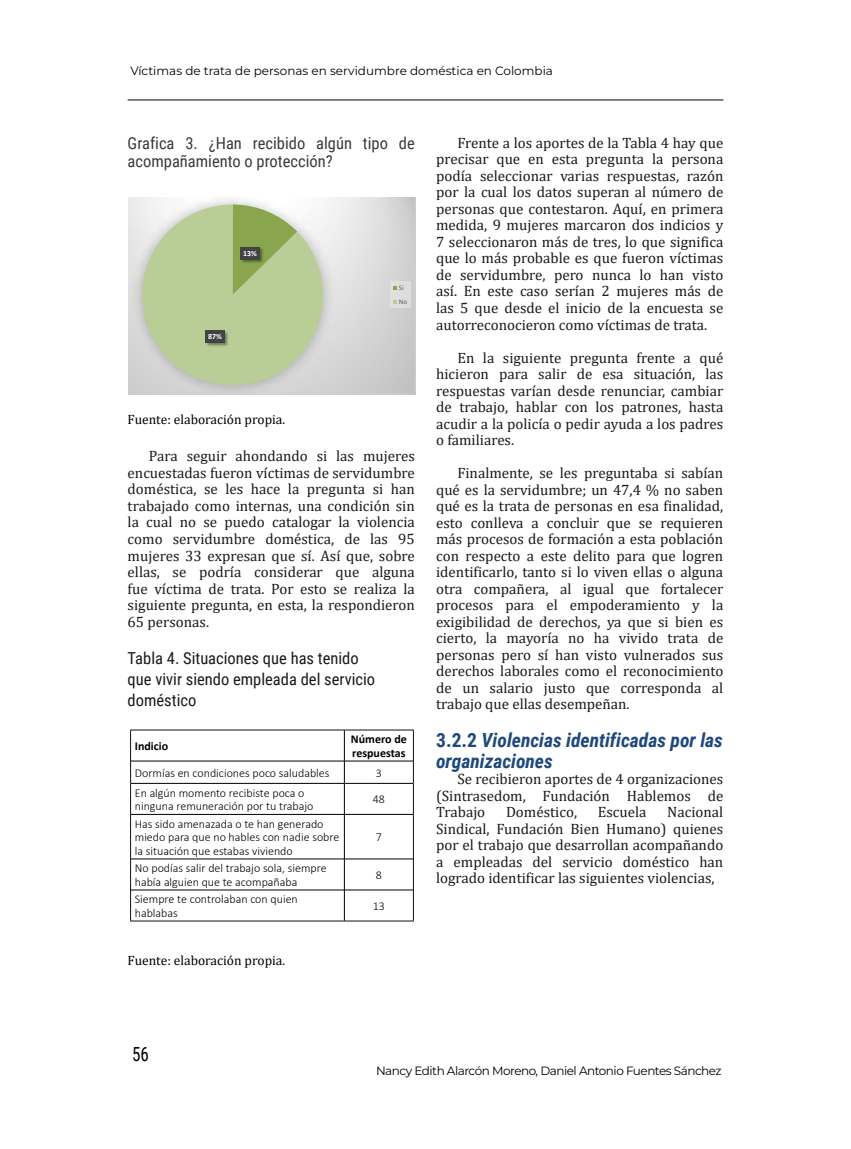
<style>
.page{position:relative;width:851px;height:1149px;background:#fff}
.page>*{position:absolute;margin:0;border:0;box-sizing:border-box;transform-origin:0 0}
.t1{font:italic 700 19.5px/21px "Roboto Condensed";color:#1f497d}
.t2{font:19.5px "Roboto Condensed";color:#000;scale:.87 1}
.t3{font:16.5px/21px "Roboto Condensed";color:#1a1a1a}
.t4{font:16.5px/18px "Roboto Condensed";color:#3a3a3a}
.t5{font:15px/16.5px "Cambria";color:#1a1a1a;text-align:justify}
.t6{font:13.5px "Cambria";color:#000}
.t7{font:300 12px/13.5px "Calibri";color:#000}
.t8{font:100 12px "Montserrat";color:#000}
.t9{font:100 12px "Montserrat";letter-spacing:-.025em;color:#000}
.t10{font:700 12px/13.5px "Calibri";color:#000}
.t11{font:700 7.8px "Calibri";color:#fff}
.t12{font:7.05px/13.2px "Calibri";color:#646363}
.s1{font-style:normal}
</style>
<div class="page">
<hr style="left:128px;top:99px;width:595px;height:1px;background:#000">
<svg style="left:128px;top:198px;width:287px;height:196px;background:#c7d0b6"></svg>
<hr style="left:130px;top:729px;width:214px;height:1px;background:#111">
<hr style="left:344px;top:729px;width:70px;height:1px;background:#111">
<hr style="left:130px;top:920px;width:214px;height:1px;background:#111">
<hr style="left:344px;top:920px;width:70px;height:1px;background:#111">
<hr style="left:131px;top:760px;width:213px;height:1px;background:#000">
<hr style="left:345px;top:760px;width:68px;height:1px;background:#000">
<hr style="left:131px;top:782px;width:213px;height:1px;background:#000">
<hr style="left:345px;top:782px;width:68px;height:1px;background:#000">
<hr style="left:131px;top:813px;width:213px;height:1px;background:#000">
<hr style="left:345px;top:813px;width:68px;height:1px;background:#000">
<hr style="left:131px;top:858px;width:213px;height:1px;background:#000">
<hr style="left:345px;top:858px;width:68px;height:1px;background:#000">
<hr style="left:131px;top:889px;width:213px;height:1px;background:#000">
<hr style="left:345px;top:889px;width:68px;height:1px;background:#000">
<hr style="left:130px;top:730px;width:1px;height:30px;background:#111">
<hr style="left:413px;top:730px;width:1px;height:30px;background:#111">
<svg style="left:130px;top:760px;width:1px;height:23px"></svg>
<svg style="left:413px;top:760px;width:1px;height:23px"></svg>
<hr style="left:130px;top:783px;width:1px;height:31px;background:#111">
<hr style="left:413px;top:783px;width:1px;height:31px;background:#111">
<hr style="left:130px;top:814px;width:1px;height:44px;background:#111">
<hr style="left:413px;top:814px;width:1px;height:44px;background:#111">
<hr style="left:130px;top:858px;width:1px;height:31px;background:#111">
<hr style="left:413px;top:858px;width:1px;height:31px;background:#111">
<hr style="left:130px;top:889px;width:1px;height:31px;background:#111">
<hr style="left:413px;top:889px;width:1px;height:31px;background:#111">
<hr style="left:344px;top:730px;width:1px;height:30px;background:#000">
<svg style="left:344px;top:760px;width:1px;height:23px"></svg>
<hr style="left:344px;top:783px;width:1px;height:31px;background:#000">
<hr style="left:344px;top:814px;width:1px;height:44px;background:#000">
<hr style="left:344px;top:858px;width:1px;height:31px;background:#000">
<hr style="left:344px;top:889px;width:1px;height:31px;background:#000">
<p class="t8" style="left:130px;top:63px;width:424px">Víctimas de trata de personas en servidumbre doméstica en Colombia</p>
<p class="t4" style="left:128px;top:133px;width:288px">Grafica 3. ¿Han recibido algún tipo de acompañamiento o protección?</p>
<p class="t11" style="left:243px;top:248px;width:15px">13%</p>
<p class="t11" style="left:208px;top:331px;width:15px">87%</p>
<p class="t12" style="left:399px;top:281px;width:10px">Si<br>No</p>
<p class="t6" style="left:128px;top:411px;width:159px">Fuente: elaboración propia.</p>
<p class="t5" style="left:128px;top:448px;width:289px;text-indent:21px">Para seguir ahondando si las mujeres encuestadas fueron víctimas de servidumbre doméstica, se les hace la pregunta si han trabajado como internas, una condición sin la cual no se puedo catalogar la violencia como servidumbre doméstica, de las 95 mujeres 33 expresan que sí. Así que, sobre ellas, se podría considerar que alguna fue víctima de trata. Por esto se realiza la siguiente pregunta, en esta, la respondieron 65 personas.</p>
<p class="t3" style="left:128px;top:647px;width:249px">Tabla 4. Situaciones que has tenido que vivir siendo empleada del servicio doméstico</p>
<p class="t10" style="left:135px;top:739px;width:35px">Indicio</p>
<p class="t10" style="left:351px;top:732px;width:57px">Número de respuestas</p>
<p class="t7" style="left:135px;top:765px;width:196px">Dormías en condiciones poco saludables</p>
<p class="t7" style="left:376px;top:765px;width:8px">3</p>
<p class="t7" style="left:135px;top:785px;width:180px">En algún momento recibiste poca o ninguna remuneración por tu trabajo</p>
<p class="t7" style="left:373px;top:792px;width:14px">48</p>
<p class="t7" style="left:135px;top:816px;width:206px">Has sido amenazada o te han generado miedo para que no hables con nadie sobre la situación que estabas viviendo</p>
<p class="t7" style="left:376px;top:830px;width:8px">7</p>
<p class="t7" style="left:135px;top:861px;width:193px">No podías salir del trabajo sola, siempre había alguien que te acompañaba</p>
<p class="t7" style="left:376px;top:867px;width:8px">8</p>
<p class="t7" style="left:135px;top:892px;width:164px">Siempre te controlaban con quien hablabas</p>
<p class="t7" style="left:373px;top:898px;width:14px">13</p>
<p class="t6" style="left:128px;top:952px;width:159px">Fuente: elaboración propia.</p>
<p class="t5" style="left:436px;top:134px;width:289px;text-indent:21px">Frente a los aportes de la Tabla 4 hay que precisar que en esta pregunta la persona podía seleccionar varias respuestas, razón por la cual los datos superan al número de personas que contestaron. Aquí, en primera medida, 9 mujeres marcaron dos indicios y 7 seleccionaron más de tres, lo que significa que lo más probable es que fueron víctimas de servidumbre, pero nunca lo han visto así. En este caso serían 2 mujeres más de las 5 que desde el inicio de la encuesta se autorreconocieron como víctimas de trata.</p>
<p class="t5" style="left:436px;top:349px;width:289px;text-indent:21px">En la siguiente pregunta frente a qué hicieron para salir de esa situación, las respuestas varían desde renunciar, cambiar de trabajo, hablar con los patrones, hasta acudir a la policía o pedir ayuda a los padres o familiares.</p>
<p class="t5" style="left:436px;top:464px;width:289px;text-indent:21px">Finalmente, se les preguntaba si sabían qué es la servidumbre; un 47,4 % no saben qué es la trata de personas en esa finalidad, esto conlleva a concluir que se requieren más procesos de formación a esta población con respecto a este delito para que logren identificarlo, tanto si lo viven ellas o alguna otra compañera, al igual que fortalecer procesos para el empoderamiento y la exigibilidad de derechos, ya que si bien es cierto, la mayoría no ha vivido trata de personas pero sí han visto vulnerados sus derechos laborales como el reconocimiento de un salario justo que corresponda al trabajo que ellas desempeñan.</p>
<h1 class="t1" style="left:436px;top:728px;width:288px"><span class="s1">3.2.2</span> Violencias identificadas por las organizaciones</h1>
<p class="t5" style="left:436px;top:770px;width:289px;text-indent:21px">Se recibieron aportes de 4 organizaciones (Sintrasedom, Fundación Hablemos de Trabajo</p>
<p class="t5" style="left:506px;top:803px;width:73px">Doméstico,</p>
<p class="t5" style="left:597px;top:803px;width:50px">Escuela</p>
<p class="t5" style="left:436px;top:803px;width:289px;text-indent:231px">Nacional Sindical, Fundación Bien Humano) quienes por el trabajo que desarrollan acompañando a empleadas del servicio doméstico han logrado identificar las siguientes violencias,</p>
<h1 class="t2" style="left:132px;top:1040px;width:21px">56</h1>
<p class="t9" style="left:376px;top:1062px;width:347px">Nancy Edith Alarcón Moreno, Daniel Antonio Fuentes Sánchez</p>
</div>
